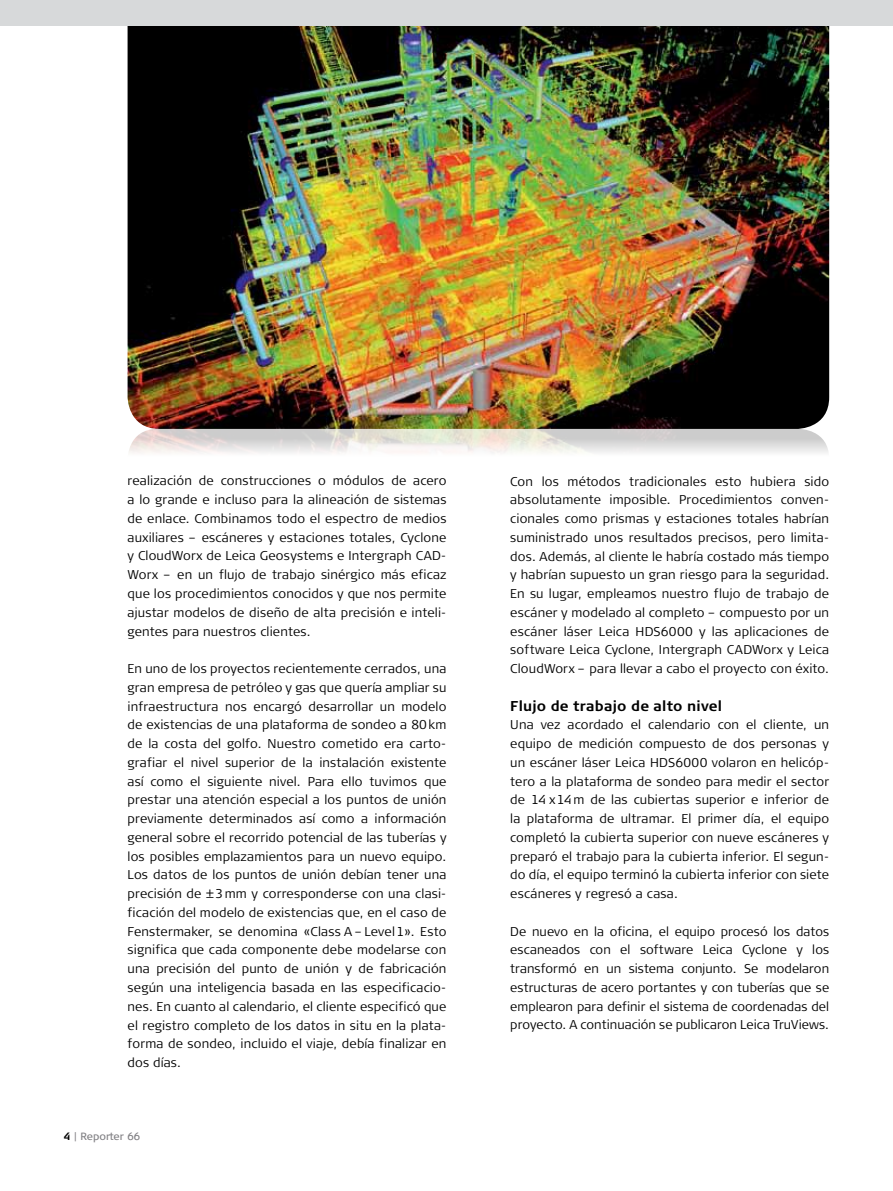
<style>
.page{position:relative;width:893px;height:1191px;background:#fff}
.page>*{position:absolute;margin:0;border:0;box-sizing:border-box;transform-origin:0 0}
.t1{font:700 14.25px "Signa Column";letter-spacing:.01em;color:#000}
.t2{font:300 12.75px/18.8px "Signa Column";letter-spacing:.015em;color:#000;text-align:justify}
.t3{font:10.5px "Signa Column";letter-spacing:-.005em;color:#807f83}
.s1{font-weight:700;color:#000}
</style>
<div class="page">
<img style="left:128px;top:26px;width:701px;height:403px">
<svg style="left:129px;top:429px;width:699px;height:24px"></svg>
<div style="left:0;top:0;width:893px;height:26px;background:#d7d9da"></div>
<p class="t2" style="left:128px;top:471px;width:320px">realización de construcciones o módulos de acero a lo grande e incluso para la alineación de sistemas de enlace. Combinamos todo el espectro de medios auxiliares – escáneres y estaciones totales, Cyclone y CloudWorx de Leica Geosystems e Intergraph CAD-Worx – en un flujo de trabajo sinérgico más eficaz que los procedimientos conocidos y que nos permite ajustar modelos de diseño de alta precisión e inteli&shy;gentes para nuestros clientes.</p>
<p class="t2" style="left:128px;top:659px;width:320px">En uno de los proyectos recientemente cerrados, una gran empresa de petróleo y gas que quería ampliar su infraestructura nos encargó desarrollar un modelo de existencias de una plataforma de sondeo a 80km de la costa del golfo. Nuestro cometido era carto&shy;grafiar el nivel superior de la instalación existente así como el siguiente nivel. Para ello tuvimos que prestar una atención especial a los puntos de unión previamente determinados así como a información general sobre el recorrido potencial de las tuberías y los posibles emplazamientos para un nuevo equipo.<br>Los datos de los puntos de unión debían tener una precisión de ±3mm y corresponderse con una clasi&shy;ficación del modelo de existencias que, en el caso de Fenstermaker, se denomina «Class A –Level1». Esto significa que cada componente debe modelarse con una precisión del punto de unión y de fabricación según una inteligencia basada en las especificacio&shy;nes. En cuanto al calendario, el cliente especificó que el registro completo de los datos in situ en la plata&shy;forma de sondeo, incluido el viaje, debía finalizar en dos días.</p>
<p class="t3" style="left:64px;top:1129px;width:78px"><span class="s1">4</span> | Reporter 66</p>
<p class="t2" style="left:510px;top:472px;width:320px">Con los métodos tradicionales esto hubiera sido absolutamente imposible. Procedimientos conven&shy;cionales como prismas y estaciones totales habrían suministrado unos resultados precisos, pero limita&shy;dos. Además, al cliente le habría costado más tiempo y habrían supuesto un gran riesgo para la seguridad.<br>En su lugar, empleamos nuestro flujo de trabajo de escáner y modelado al completo – compuesto por un escáner láser Leica HDS6000 y las aplicaciones de software Leica Cyclone, Intergraph CADWorx y Leica CloudWorx – para llevar a cabo el proyecto con éxito.</p>
<p class="t1" style="left:510px;top:697px;width:213px">Flujo de trabajo de alto nivel</p>
<p class="t2" style="left:510px;top:715px;width:320px">Una vez acordado el calendario con el cliente, un equipo de medición compuesto de dos personas y un escáner láser Leica HDS6000 volaron en helicóp&shy;tero a la plataforma de sondeo para medir el sector de 14 x14m de las cubiertas superior e inferior de la plataforma de ultramar. El primer día, el equipo completó la cubierta superior con nueve escáneres y preparó el trabajo para la cubierta inferior. El segun&shy;do día, el equipo terminó la cubierta inferior con siete escáneres y regresó a casa.</p>
<p class="t2" style="left:510px;top:921px;width:320px">De nuevo en la oficina, el equipo procesó los datos escaneados con el software Leica Cyclone y los transformó en un sistema conjunto. Se modelaron estructuras de acero portantes y con tuberías que se emplearon para definir el sistema de coordenadas del proyecto. A continuación se publicaron Leica TruViews.</p>
</div>
